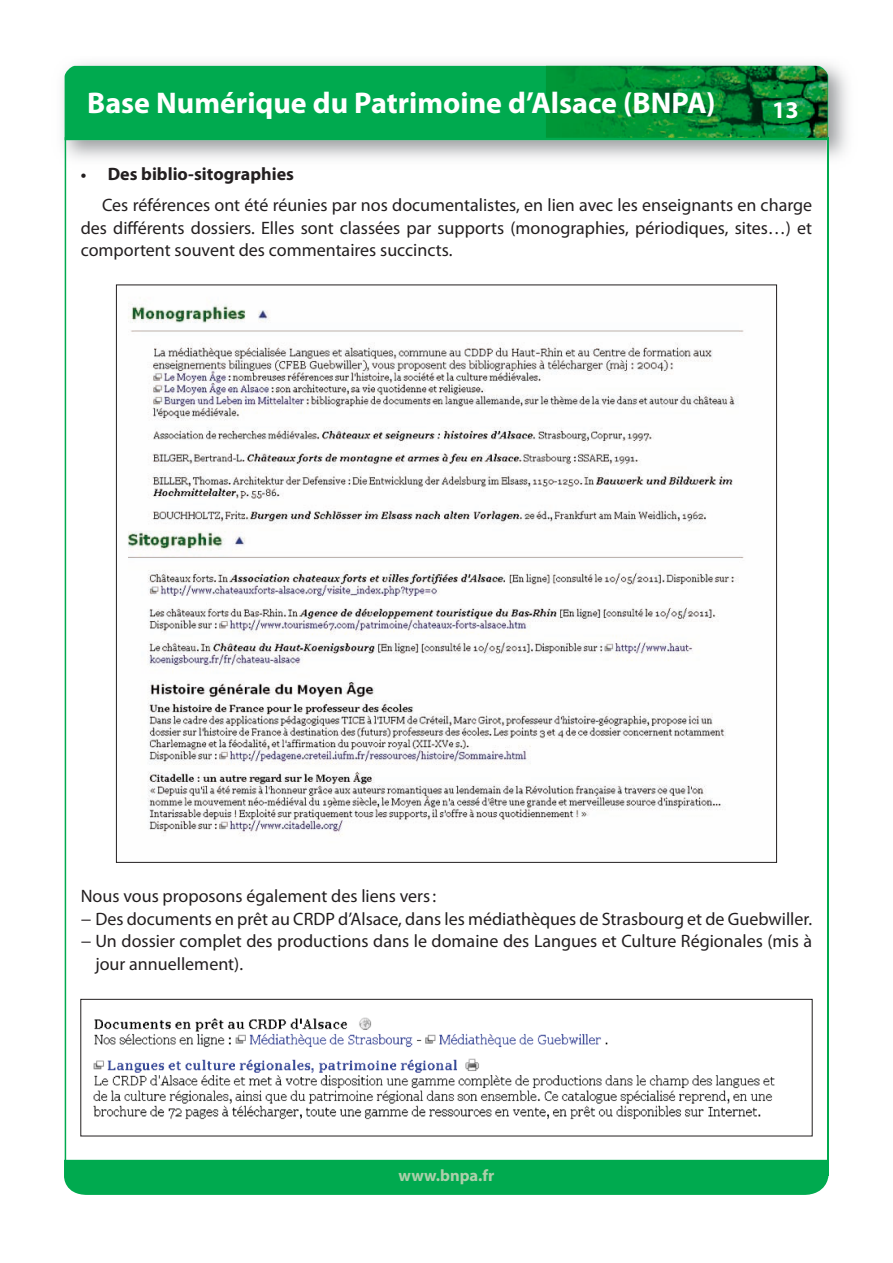
<style>
.page{position:relative;width:893px;height:1263px;background:#fff}
.page>*{position:absolute;margin:0;border:0;box-sizing:border-box;transform-origin:0 0}
.t1{font:700 30px "Myriad Pro";color:#fff}
.t2{font:700 24px "Myriad Pro";color:#fff}
.t3{font:18px/31px "Myriad Pro";color:#231f20}
.t4{font:700 16.5px "Myriad Pro";color:#abcfaa}
.s1{font-weight:700;font-size:16.5px}
.s2{font-weight:700}
</style>
<div class="page">
<img style="left:62px;top:63px;width:786px;height:110px">
<div style="left:65px;top:66px;width:763px;height:74px;background:#00aa4f"></div>
<hr style="left:65px;top:137px;width:1px;height:1038px;background:#00aa4f">
<hr style="left:827px;top:138px;width:1px;height:1038px;background:#00aa4f">
<div style="left:64px;top:1160px;width:764px;height:35px;background:#00aa4f"></div>
<img style="left:546px;top:66px;width:281px;height:72px">
<img style="left:127px;top:304px;width:617px;height:532px">
<img style="left:93px;top:1017px;width:682px;height:103px">
<div style="left:81px;top:999px;width:731px;height:137px;border:1px solid #231f20"></div>
<h1 class="t1" style="left:87px;top:83px;width:630px">Base Numérique du Patrimoine d’Alsace (BNPA)</h1>
<h2 class="t2" style="left:772px;top:94px;width:28px">13</h2>
<p class="t3" style="left:102px;top:159px;width:712px;text-indent:-21px"><span class="s1">•</span> <span class="s2">Des biblio-sitographies<br></span>Ces références ont été réunies par nos documentalistes, en lien avec les enseignants en charge</p>
<p class="t3" style="left:81px;top:216px;width:733px;line-height:22.5px">des différents dossiers. Elles sont classées par supports (monographies, périodiques, sites…) et comportent souvent des commentaires succincts.</p>
<p class="t3" style="left:81px;top:880px;width:357px">Nous vous proposons également des liens vers :</p>
<p class="t3" style="left:81px;top:903px;width:733px">− Des documents en prêt au CRDP d’Alsace, dans les médiathèques de Strasbourg et de Guebwiller.</p>
<p class="t3" style="left:81px;top:925px;width:733px">− Un dossier complet des productions dans le domaine des Langues et Culture Régionales (mis à</p>
<p class="t3" style="left:95px;top:948px;width:149px">jour annuellement).</p>
<p class="t4" style="left:398px;top:1165px;width:97px">www.bnpa.fr</p>
</div>
